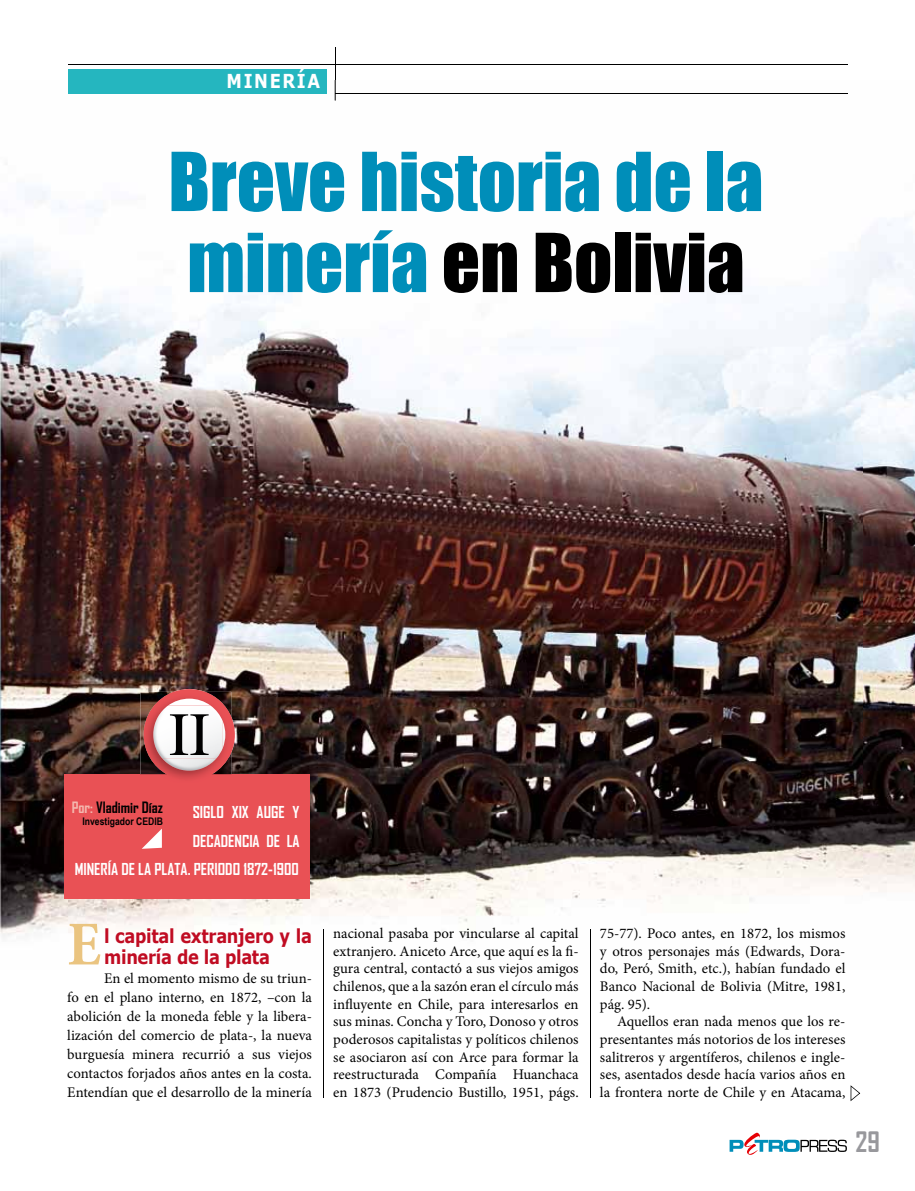
<style>
.page{position:relative;width:915px;height:1191px;background:#fff}
.page>*{position:absolute;margin:0;border:0;box-sizing:border-box;transform-origin:0 0}
.t1{font:75px/81px "Impact";color:#008eb9}
.t2{font:700 condensed 63.15px "Minion Pro";color:#eac480}
.t3{font:700 27px "Agency FB";color:#98989c}
.t4{font:700 19.2px/21.1px "Verdana";letter-spacing:-.02em;color:#c00c22;scale:.85 1}
.t5{font:700 19.2px "Verdana";letter-spacing:.1em;color:#fff;scale:.85 1}
.t6{font:700 15.75px/28.5px "Agency FB";color:#fff;text-align:right}
.t7{font:700 15px "Agency FB";color:#000}
.t8{font:14.7px/17.7px "Minion Pro";color:#000;text-align:justify}
.t9{font:700 10.5px "Arial Narrow";color:#000}
.s1{color:#000}
.s2{color:#f4b8af}
</style>
<div class="page">
<svg style="left:729px;top:1132px;width:117px;height:23px"></svg>
<hr style="left:68px;top:65px;width:779px;height:1px;background:#000">
<hr style="left:334px;top:47px;width:1px;height:53px;background:#000">
<img style="left:0;top:93px;width:860px;height:353px">
<img style="left:860px;top:218px;width:54px;height:674px">
<img style="left:0;top:446px;width:645px;height:261px">
<img style="left:645px;top:446px;width:216px;height:458px">
<img style="left:0;top:707px;width:140px;height:105px">
<img style="left:231px;top:707px;width:415px;height:105px">
<img style="left:0;top:812px;width:107px;height:126px">
<img style="left:269px;top:812px;width:377px;height:124px">
<img style="left:107px;top:899px;width:162px;height:27px">
<img style="left:336px;top:93px;width:511px;height:1px">
<svg style="left:334px;top:80px;width:2px;height:20px"></svg>
<div style="left:64px;top:774px;width:245px;height:125px;background:#e95155"></div>
<svg style="left:142px;top:828px;width:20px;height:21px"></svg>
<img style="left:140px;top:692px;width:4px;height:83px">
<img style="left:144px;top:692px;width:87px;height:87px">
<img style="left:168px;top:698px;width:57px;height:50px">
<img style="left:153px;top:717px;width:63px;height:53px">
<img style="left:158px;top:705px;width:65px;height:53px">
<div style="left:68px;top:69px;width:259px;height:25px;background:#25b6bf"></div>
<hr style="left:323px;top:929px;width:1px;height:168px;background:#000">
<hr style="left:590px;top:929px;width:1px;height:168px;background:#000">
<svg style="left:850px;top:1085px;width:9px;height:16px"></svg>
<svg style="left:170px;top:714px;width:38px;height:41px"></svg>
<p class="t5" style="left:226px;top:68px;width:111px">MINERÍA</p>
<p class="t1" style="left:168px;top:141px;width:596px">Breve historia de la minería <span class="s1">en Bolivia</span></p>
<p class="t7" style="left:72px;top:798px;width:93px"><span class="s2">Por:</span> Vladimir Díaz</p>
<p class="t9" style="left:82px;top:815px;width:82px">Investigador CEDIB</p>
<p class="t6" style="left:75px;top:797px;width:226px">SIGLO XIX AUGE Y<br>DECADENCIA DE LA<br>MINERÍA DE LA PLATA. PERIODO 1872-1900</p>
<p class="t2" style="left:67px;top:900px;width:35px">E</p>
<p class="t4" style="left:104px;top:925px;width:246px">l capital extranjero y la minería de la plata</p>
<p class="t8" style="left:67px;top:969px;width:246px;line-height:19px;text-indent:37px">En el momento mismo de su triun&shy;fo en el plano interno, en 1872, –con la abolición de la moneda feble y la libera&shy;lización del comercio de plata-, la nueva burguesía minera recurrió a sus viejos contactos forjados años antes en la costa.<br>Entendían que el desarrollo de la minería</p>
<p class="t8" style="left:333px;top:924px;width:247px">nacional pasaba por vincularse al capital extranjero. Aniceto Arce, que aquí es la fi&shy;gura central, contactó a sus viejos amigos chilenos, que a la sazón eran el círculo más influyente en Chile, para interesarlos en sus minas. Concha y Toro, Donoso y otros poderosos capitalistas y políticos chilenos se asociaron así con Arce para formar la reestructurada Compañía Huanchaca en 1873 (Prudencio Bustillo, 1951, págs.</p>
<p class="t8" style="left:599px;top:924px;width:247px">75-77). Poco antes, en 1872, los mismos</p>
<p class="t8" style="left:599px;top:942px;width:247px">y otros personajes más (Edwards, Dora-</p>
<p class="t8" style="left:599px;top:959px;width:247px">do, Peró, Smith, etc.), habían fundado el</p>
<p class="t8" style="left:599px;top:977px;width:247px">Banco Nacional de Bolivia (Mitre, 1981,</p>
<p class="t8" style="left:599px;top:995px;width:52px">pág. 95).</p>
<p class="t8" style="left:616px;top:1012px;width:230px">Aquellos eran nada menos que los re-</p>
<p class="t8" style="left:599px;top:1030px;width:247px">presentantes más notorios de los intereses</p>
<p class="t8" style="left:599px;top:1048px;width:247px">salitreros y argentíferos, chilenos e ingle-</p>
<p class="t8" style="left:599px;top:1065px;width:247px">ses, asentados desde hacía varios años en</p>
<p class="t8" style="left:599px;top:1083px;width:247px">la frontera norte de Chile y en Atacama,</p>
<p class="t3" style="left:855px;top:1124px;width:26px">29</p>
</div>
